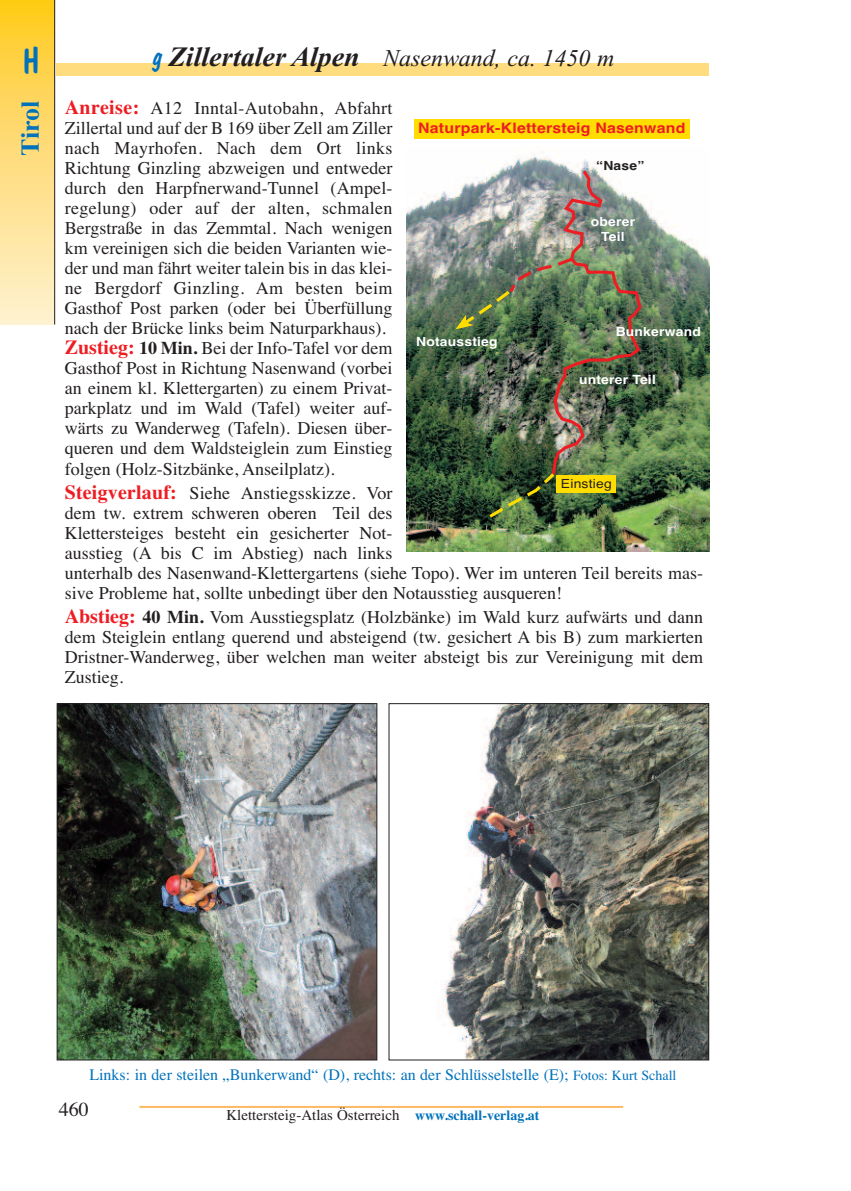
<style>
.page{position:relative;width:851px;height:1191px;background:#fff}
.page>*{position:absolute;margin:0;border:0;box-sizing:border-box;transform-origin:0 0}
.t1{font:36px "Dom Casual";color:#0072bc}
.t2{font:700 26px "Times New Roman";letter-spacing:-.01em;color:#0072bc}
.t3{font:italic 24px "Times New Roman";color:#231f20}
.t4{font:20px "Times";color:#231f20}
.t5{font:18px/20px "Times";color:#231f20}
.t6{font:16px "Times";color:#0072bc}
.t7{font:15px "Times";color:#231f20}
.t8{font:700 14.4px "Helvetica";color:#ee1d23;scale:1.1 1}
.t9{font:700 12.6px/14.4px "Helvetica";color:#fff;text-align:center;scale:1.1 1}
.t10{font:12.6px "Helvetica";color:#231f20;scale:1.1 1}
.t11{font:700 12.6px "Helvetica";color:#231f20;scale:1.1 1}
.s1{font-family:"Dom Casual";font-size:28px;color:#0072bc}
.s2{font-weight:700;font-size:28px}
.s3{font-weight:700;font-size:20px;color:#ee1d23}
.s4{font-weight:700}
.s5{font-size:14px}
.s6{font-weight:700;font-size:14px;color:#0072bc}
</style>
<div class="page">
<div style="left:0;top:0;width:55px;height:324px;background:linear-gradient(to bottom,#ffca21,#fef1d5)"></div>
<hr style="left:54px;top:0;width:1px;height:324px;background:#231f20">
<div style="left:57px;top:63px;width:652px;height:13px;background:#ffdc7e"></div>
<img style="left:406px;top:152px;width:303px;height:399px">
<div style="left:414px;top:119px;width:275px;height:19px;background:#ffdd01"></div>
<img style="left:455px;top:167px;width:188px;height:353px">
<img style="left:59px;top:705px;width:316px;height:353px">
<div style="left:57px;top:703px;width:320px;height:357px;border:1px solid #231f20"></div>
<img style="left:442px;top:705px;width:265px;height:353px">
<div style="left:388px;top:703px;width:321px;height:357px;border:1px solid #231f20"></div>
<hr style="left:139px;top:1106px;width:484px;height:2px;background:#fcba61">
<h1 class="t1" style="left:21px;top:47px;width:21px">H</h1>
<h2 class="t2" style="left:22px;top:156px;width:57px;rotate:-90deg">Tirol</h2>
<h3 class="t3" style="left:151px;top:49px;width:464px"><span class="s1">g</span><span class="s2">Zillertaler Alpen</span> Nasenwand, ca. 1450 m</h3>
<p class="t5" style="left:65px;top:98px;width:329px"><span class="s3">Anreise:</span> A12 Inntal-Autobahn, Abfahrt Zillertal und auf der B 169 über Zell am Ziller nach Mayrhofen. Nach dem Ort links Richtung Ginzling abzweigen und entweder durch den Harpfnerwand-Tunnel (Ampel&shy;regelung) oder auf der alten, schmalen Bergstraße in das Zemmtal. Nach wenigen km vereinigen sich die beiden Varianten wie&shy;der und man fährt weiter talein bis in das klei&shy;ne Bergdorf Ginzling. Am besten beim Gasthof Post parken (oder bei Überfüllung nach der Brücke links beim Naturparkhaus).<br><span class="s3">Zustieg:</span> <span class="s4">10 Min.</span> Bei der Info-Tafel vor dem Gasthof Post in Richtung Nasenwand (vorbei an einem kl. Klettergarten) zu einem Privat&shy;parkplatz und im Wald (Tafel) weiter auf&shy;wärts zu Wanderweg (Tafeln). Diesen über&shy;queren und dem Waldsteiglein zum Einstieg folgen (Holz-Sitzbänke, Anseilplatz).</p>
<p class="t5" style="left:65px;top:482px;width:639px"><span class="s3">Steigverlauf:</span> Siehe Anstiegsskizze. Vor<br>dem tw. extrem schweren oberen Teil des<br>Klettersteiges besteht ein gesicherter Not-<br>ausstieg (A bis C im Abstieg) nach links<br>unterhalb des Nasenwand-Klettergartens (siehe Topo). Wer im unteren Teil bereits mas&shy;sive Probleme hat, sollte unbedingt über den Notausstieg ausqueren!</p>
<p class="t5" style="left:65px;top:606px;width:639px;text-align:justify"><span class="s3">Abstieg:</span> <span class="s4">40 Min.</span> Vom Ausstiegsplatz (Holzbänke) im Wald kurz aufwärts und dann dem Steiglein entlang querend und absteigend (tw. gesichert A bis B) zum markierten Dristner-Wanderweg, über welchen man weiter absteigt bis zur Vereinigung mit dem Zustieg.</p>
<p class="t8" style="left:418px;top:120px;width:244px">Naturpark-Klettersteig Nasenwand</p>
<p class="t11" style="left:596px;top:158px;width:45px">“Nase”</p>
<p class="t9" style="left:590px;top:215px;width:42px">oberer<br>Teil</p>
<p class="t9" style="left:615px;top:324px;width:79px">Bunkerwand</p>
<p class="t9" style="left:579px;top:372px;width:71px">unterer Teil</p>
<p class="t9" style="left:416px;top:334px;width:76px">Notausstieg</p>
<p class="t10" style="left:561px;top:476px;width:48px">Einstieg</p>
<p class="t6" style="left:89px;top:1065px;width:588px">Links: in der steilen „Bunkerwand“ (D), rechts: an der Schlüsselstelle (E); <span class="s5">Fotos: Kurt Schall</span></p>
<p class="t7" style="left:226px;top:1106px;width:315px">Klettersteig-Atlas Österreich <span class="s6">www.schall-verlag.at</span></p>
<p class="t4" style="left:59px;top:1097px;width:31px">460</p>
</div>
